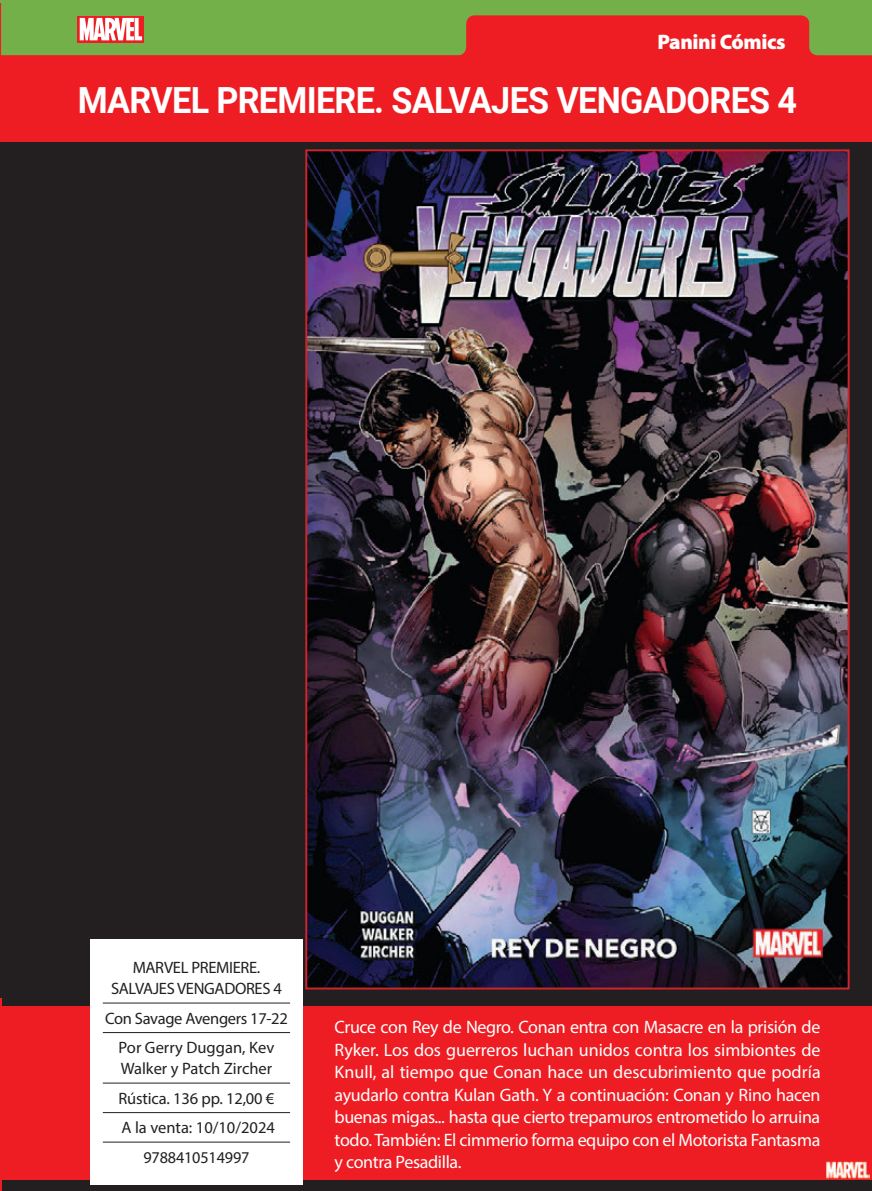
<style>
.page{position:relative;width:872px;height:1191px;background:#fff}
.page>*{position:absolute;margin:0;border:0;box-sizing:border-box;transform-origin:0 0}
.t1{font:700 36px "Roboto";letter-spacing:-.02em;color:#fff;scale:.95 1}
.t2{font:900 21px "Myriad Pro";letter-spacing:-.02em;color:#fff}
.t3{font:18px/22.5px "Myriad Pro";letter-spacing:-.02em;color:#fff;text-align:justify}
.t4{font:16.5px/29.5px "Myriad Pro";letter-spacing:-.01em;color:#231f20;text-align:center}
</style>
<div class="page">
<div style="left:0;top:125px;width:872px;height:1066px;background:#231f20"></div>
<hr style="left:0;top:3px;width:1px;height:138px;background:#ee1d23">
<hr style="left:0;top:998px;width:1px;height:193px;background:#ee1d23">
<img style="left:308px;top:152px;width:538px;height:834px">
<div style="left:1px;top:3px;width:871px;height:138px;background:#ee1d23"></div>
<svg style="left:1px;top:0;width:871px;height:56px;fill:#74b04a"></svg>
<div style="left:0;top:1006px;width:872px;height:173px;background:#ee1d23"></div>
<div style="left:90px;top:939px;width:213px;height:245px;background:#fff"></div>
<hr style="left:103px;top:1002px;width:187px;height:1px;background:#231f20">
<hr style="left:103px;top:1032px;width:187px;height:1px;background:#231f20">
<hr style="left:103px;top:1082px;width:187px;height:1px;background:#231f20">
<hr style="left:103px;top:1112px;width:187px;height:1px;background:#231f20">
<hr style="left:103px;top:1141px;width:187px;height:1px;background:#231f20">
<svg style="left:78px;top:16px;width:66px;height:27px"></svg>
<svg style="left:80px;top:18px;width:62px;height:22px"></svg>
<img style="left:826px;top:1161px;width:44px;height:17px">
<p class="t2" style="left:657px;top:28px;width:130px">Panini Cómics</p>
<h1 class="t1" style="left:78px;top:78px;width:754px">IMPERIO – EL DÍA DE PUÉS: LOS VENGADORES</h1>
<h1 class="t1" style="left:78px;top:75px;width:758px">MARVEL PREMIERE. SALVAJES VENGADORES 4</h1>
<p class="t4" style="left:111px;top:957px;width:172px;line-height:21px">MARVEL PREMIERE.<br>SALVAJES VENGADORES 4</p>
<p class="t4" style="left:105px;top:1003px;width:184px">Con Savage Avengers 17-22<br>Por Gerry Duggan, Kev</p>
<p class="t4" style="left:119px;top:1053px;width:158px">Walker y Patch Zircher<br>Rústica. 136 pp. 12,00 €<br>A la venta: 10/10/2024<br>9788410514997</p>
<p class="t3" style="left:334px;top:1015px;width:487px">Cruce con Rey de Negro. Conan entra con Masacre en la prisión de Ryker. Los dos guerreros luchan unidos contra los simbiontes de Knull, al tiempo que Conan hace un descubrimiento que podría ayudarlo contra Kulan Gath. Y a continuación: Conan y Rino hacen buenas migas... hasta que cierto trepamuros entrometido lo arruina todo. También: El cimmerio forma equipo con el Motorista Fantasma y contra Pesadilla.</p>
</div>
